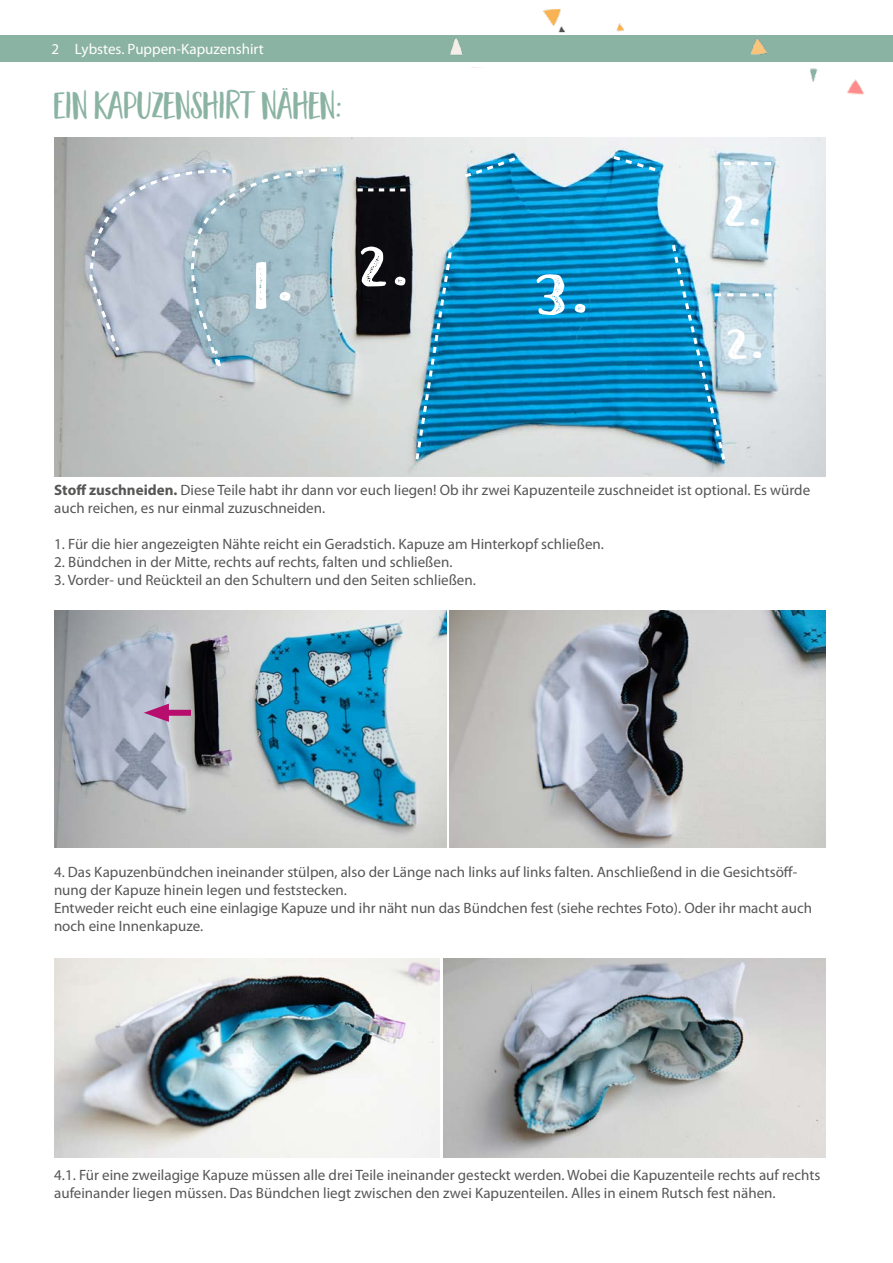
<style>
.page{position:relative;width:893px;height:1263px;background:#fff}
.page>*{position:absolute;margin:0;border:0;box-sizing:border-box;transform-origin:0 0}
.t1{font:64.5px "Meltow Brush Rust";color:#fff}
.t2{font:48.3px "Meltow Brush Rust";color:#fff}
.t3{font:36px "Garden Grown Caps";color:#8bb3a3}
.t4{font:15px/18px "Myriad Pro";color:#565655}
.t5{font:15px "Myriad Pro";color:#fff}
.s1{font-weight:700}
</style>
<div class="page">
<div style="left:0;top:36px;width:893px;height:26px;background:#8bb3a3"></div>
<img style="left:429px;top:9px;width:216px;height:46px">
<img style="left:724px;top:35px;width:169px;height:60px">
<img style="left:54px;top:610px;width:393px;height:237px">
<img style="left:450px;top:610px;width:375px;height:237px">
<img style="left:54px;top:137px;width:771px;height:339px">
<svg style="left:88px;top:167px;width:251px;height:222px"></svg>
<svg style="left:357px;top:188px;width:49px;height:3px"></svg>
<svg style="left:462px;top:156px;width:56px;height:23px"></svg>
<svg style="left:610px;top:154px;width:49px;height:19px"></svg>
<img style="left:413px;top:249px;width:41px;height:214px">
<svg style="left:724px;top:162px;width:47px;height:3px"></svg>
<img style="left:670px;top:242px;width:101px;height:220px">
<div style="left:159px;top:710px;width:32px;height:6px;background:#b70e6e"></div>
<svg style="left:144px;top:704px;width:25px;height:18px"></svg>
<img style="left:54px;top:959px;width:386px;height:198px">
<img style="left:443px;top:959px;width:382px;height:198px">
<p class="t5" style="left:51px;top:39px;width:214px">2 Lybstes. Puppen-Kapuzenshirt</p>
<h3 class="t3" style="left:54px;top:85px;width:289px">EIN KAPUZENSHIRT NÄHEN:</h3>
<h1 class="t1" style="left:251px;top:236px;width:164px">1. 2.</h1>
<h1 class="t1" style="left:537px;top:256px;width:58px">3.</h1>
<h2 class="t2" style="left:724px;top:182px;width:43px">2.</h2>
<h2 class="t2" style="left:726px;top:316px;width:43px">2.</h2>
<p class="t4" style="left:54px;top:481px;width:757px"><span class="s1">Stoff zuschneiden.</span> Diese Teile habt ihr dann vor euch liegen! Ob ihr zwei Kapuzenteile zuschneidet ist optional. Es würde auch reichen, es nur einmal zuzuschneiden.</p>
<p class="t4" style="left:54px;top:535px;width:551px">1. Für die hier angezeigten Nähte reicht ein Geradstich. Kapuze am Hinterkopf schließen.</p>
<p class="t4" style="left:54px;top:553px;width:400px">2. Bündchen in der Mitte, rechts auf rechts, falten und schließen.</p>
<p class="t4" style="left:54px;top:571px;width:423px">3. Vorder- und Reückteil an den Schultern und den Seiten schließen.</p>
<p class="t4" style="left:54px;top:862px;width:760px">4. Das Kapuzenbündchen ineinander stülpen, also der Länge nach links auf links falten. Anschließend in die Gesichtsöff&shy;nung der Kapuze hinein legen und feststecken.<br>Entweder reicht euch eine einlagige Kapuze und ihr näht nun das Bündchen fest (siehe rechtes Foto). Oder ihr macht auch noch eine Innenkapuze.</p>
<p class="t4" style="left:54px;top:1165px;width:767px">4.1. Für eine zweilagige Kapuze müssen alle drei Teile ineinander gesteckt werden. Wobei die Kapuzenteile rechts auf rechts aufeinander liegen müssen. Das Bündchen liegt zwischen den zwei Kapuzenteilen. Alles in einem Rutsch fest nähen.</p>
</div>
